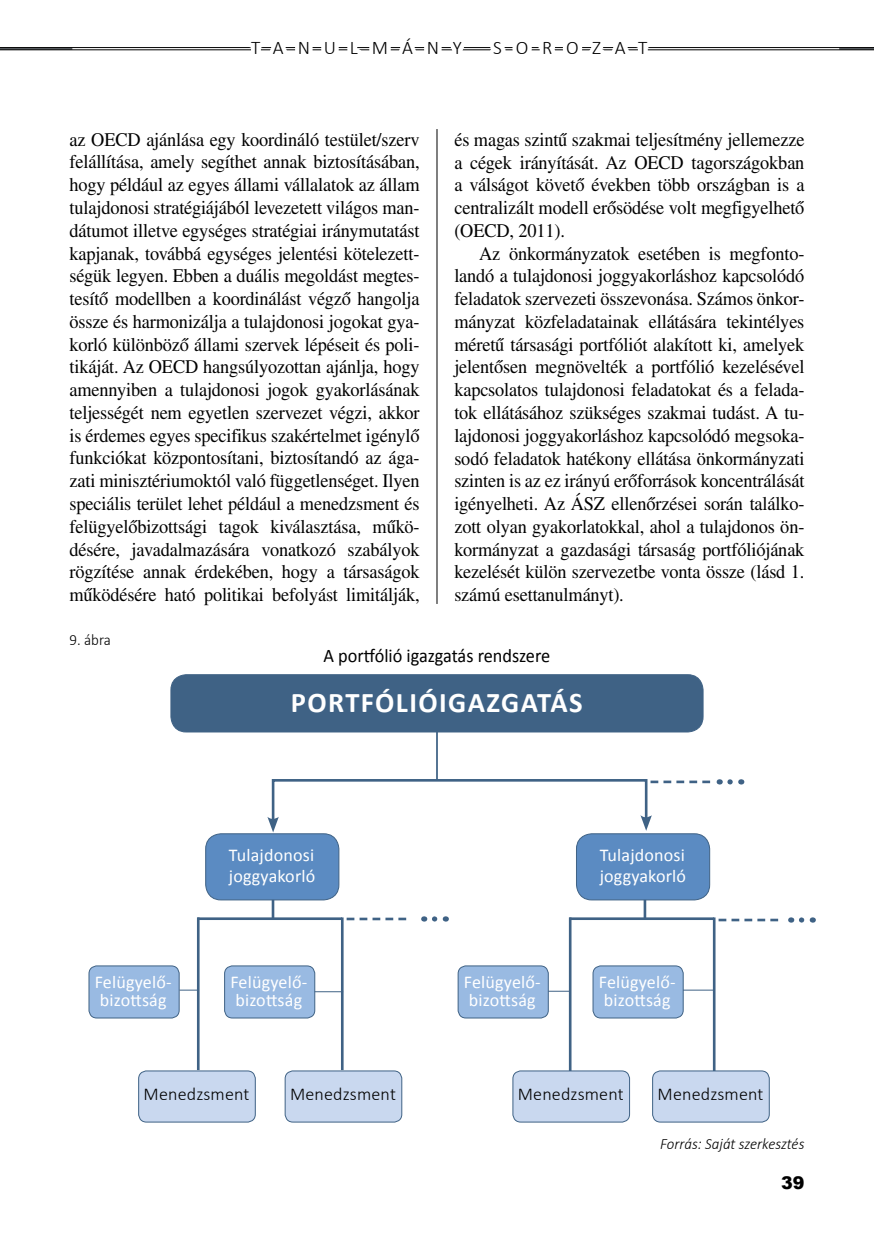
<style>
.page{position:relative;width:874px;height:1241px;background:#fff}
.page>*{position:absolute;margin:0;border:0;box-sizing:border-box;transform-origin:0 0}
.t1{font:700 28.53px "Calibri";letter-spacing:.05em;color:#fff}
.t2{font:19.25px/22.8px "Times QS";letter-spacing:-.01em;color:#000;text-align:justify;scale:.95 1}
.t3{font:19.25px "Calibri";color:#000;scale:.95 1}
.t4{font:300 19.25px "Calibri";letter-spacing:.72em;color:#000}
.t5{font:18.03px/17.5px "Calibri";letter-spacing:.01em;color:#fff}
.t6{font:300 18.03px "Calibri";letter-spacing:.01em;color:#000}
.t7{font:900 17.5px "Arial";color:#000}
.t8{font:italic 300 15.75px "Calibri";color:#000;scale:.95 1}
.t9{font:300 15.75px "Calibri";color:#000;scale:.95 1}
</style>
<div class="page">
<hr style="left:0;top:48px;width:72px;height:2px;background:#5d6166">
<hr style="left:838px;top:48px;width:35px;height:2px;background:#5d6166">
<hr style="left:0;top:47px;width:873px;height:1px;background:#000">
<hr style="left:0;top:49px;width:873px;height:1px;background:#000">
<svg style="left:242px;top:47px;width:231px;height:4px"></svg>
<svg style="left:482px;top:47px;width:175px;height:4px"></svg>
<div style="left:458px;top:965px;width:90px;height:52px;background:#99bae2;border-radius:8px"></div>
<div style="left:457px;top:965px;width:91px;height:53px;border:1px solid #3f6285;border-radius:8px"></div>
<div style="left:592px;top:965px;width:90px;height:52px;background:#99bae2;border-radius:8px"></div>
<div style="left:592px;top:965px;width:91px;height:53px;border:1px solid #3f6285;border-radius:8px"></div>
<div style="left:171px;top:674px;width:531px;height:57px;background:#3f6285;border-radius:15px"></div>
<div style="left:170px;top:674px;width:533px;height:58px;border:1px solid #3f6285;border-radius:15px"></div>
<hr style="left:436px;top:729px;width:1px;height:51px;background:#3f6285">
<hr style="left:271px;top:897px;width:3px;height:21px;background:#3f6285">
<hr style="left:643px;top:897px;width:3px;height:21px;background:#3f6285">
<svg style="left:179px;top:989px;width:18px;height:1px"></svg>
<hr style="left:311px;top:991px;width:32px;height:1px;background:#3f6285">
<svg style="left:548px;top:990px;width:20px;height:1px"></svg>
<hr style="left:682px;top:989px;width:32px;height:1px;background:#3f6285">
<hr style="left:197px;top:917px;width:2px;height:152px;background:#3f6285">
<hr style="left:568px;top:917px;width:3px;height:157px;background:#3f6285">
<hr style="left:341px;top:917px;width:2px;height:152px;background:#3f6285">
<hr style="left:712px;top:917px;width:3px;height:157px;background:#3f6285">
<hr style="left:197px;top:917px;width:145px;height:2px;background:#3f6285">
<hr style="left:569px;top:917px;width:144px;height:2px;background:#3f6285">
<svg style="left:267px;top:777px;width:442px;height:55px"></svg>
<svg style="left:718px;top:918px;width:59px;height:3px"></svg>
<svg style="left:346px;top:917px;width:60px;height:3px"></svg>
<svg style="left:729px;top:779px;width:12px;height:5px"></svg>
<svg style="left:801px;top:917px;width:11px;height:5px"></svg>
<svg style="left:434px;top:916px;width:4px;height:5px"></svg>
<div style="left:205px;top:833px;width:134px;height:66px;background:#5b8bc2;border-radius:15px"></div>
<div style="left:205px;top:833px;width:134px;height:67px;border:1px solid #3f6285;border-radius:15px"></div>
<div style="left:576px;top:833px;width:133px;height:66px;background:#5b8bc2;border-radius:15px"></div>
<div style="left:575px;top:833px;width:134px;height:67px;border:1px solid #3f6285;border-radius:15px"></div>
<div style="left:139px;top:1070px;width:116px;height:51px;background:#c9d8ef;border-radius:8px"></div>
<div style="left:138px;top:1070px;width:117px;height:52px;border:1px solid #3f6285;border-radius:8px"></div>
<div style="left:285px;top:1070px;width:116px;height:51px;background:#c9d8ef;border-radius:8px"></div>
<div style="left:284px;top:1070px;width:118px;height:52px;border:1px solid #3f6285;border-radius:8px"></div>
<div style="left:512px;top:1070px;width:117px;height:51px;background:#c9d8ef;border-radius:8px"></div>
<div style="left:512px;top:1070px;width:117px;height:52px;border:1px solid #3f6285;border-radius:8px"></div>
<div style="left:652px;top:1070px;width:116px;height:51px;background:#c9d8ef;border-radius:8px"></div>
<div style="left:651px;top:1070px;width:118px;height:52px;border:1px solid #3f6285;border-radius:8px"></div>
<div style="left:89px;top:965px;width:90px;height:52px;background:#99bae2;border-radius:8px"></div>
<div style="left:88px;top:965px;width:91px;height:53px;border:1px solid #3f6285;border-radius:8px"></div>
<div style="left:224px;top:965px;width:90px;height:52px;background:#99bae2;border-radius:8px"></div>
<div style="left:224px;top:965px;width:91px;height:53px;border:1px solid #3f6285;border-radius:8px"></div>
<hr style="left:436px;top:129px;width:1px;height:475px;background:#000">
<p class="t4" style="left:251px;top:36px;width:143px">Tan ulmán</p>
<p class="t4" style="left:452px;top:36px;width:11px">y</p>
<p class="t4" style="left:493px;top:36px;width:153px">sorozat</p>
<p class="t2" style="left:69px;top:128px;width:370px;text-indent:58px">D ajánlása egy koordináló testület/szerv felállítása, amely segíthet annak biztosításában, hogy például az egyes állami vállalatok az állam tulajdonosi stratégiájából levezetett világos man&shy;dátumot illetve egységes stratégiai iránymutatást kapjanak, továbbá egységes jelentési kötelezett&shy;ségük legyen. Ebben a duális megoldást megtes&shy;tesítő modellben a koordinálást végző hangolja össze és harmonizálja a tulajdonosi jogokat gya&shy;korló különböző állami szervek lépéseit és poli&shy;tikáját. Az OEC</p>
<p class="t2" style="left:69px;top:128px;width:37px">az OEC</p>
<p class="t2" style="left:69px;top:355px;width:370px;text-indent:115px">D hangsúlyozottan ajánlja, hogy amennyiben a tulajdonosi jogok gyakorlásának teljességét nem egyetlen szervezet végzi, akkor is érdemes egyes specifikus szakértelmet igénylő funkciókat központosítani, biztosítandó az ága&shy;zati minisztériumoktól való függetlenséget. Ilyen speciális terület lehet például a menedzsment és felügyelőbizottsági tagok kiválasztása, műkö&shy;désére, javadalmazására vonatkozó szabályok rögzítése annak érdekében, hogy a társaságok működésére ható politikai befolyást limitálják,</p>
<p class="t9" style="left:69px;top:630px;width:45px">9. ábra</p>
<p class="t2" style="left:454px;top:128px;width:370px">és magas szintű szakmai teljesítmény jellemezze a cégek irányítását. Az OEC</p>
<p class="t2" style="left:454px;top:150px;width:370px;text-indent:216px">D tagországokban a válságot követő években több országban is a centralizált modell erősödése volt megfigyelhető (OEC</p>
<p class="t2" style="left:496px;top:219px;width:74px">D, 2011).</p>
<p class="t2" style="left:479px;top:241px;width:344px">Az önkormányzatok esetében is megfonto-</p>
<p class="t2" style="left:454px;top:264px;width:370px">landó a tulajdonosi joggyakorláshoz kapcsolódó</p>
<p class="t2" style="left:454px;top:287px;width:370px">feladatok szervezeti összevonása. Számos önkor-</p>
<p class="t2" style="left:454px;top:310px;width:370px">mányzat közfeladatainak ellátására tekintélyes</p>
<p class="t2" style="left:454px;top:333px;width:370px">méretű társasági portfóliót alakított ki, amelyek</p>
<p class="t2" style="left:454px;top:355px;width:370px">jelentősen megnövelték a portfólió kezelésével</p>
<p class="t2" style="left:454px;top:378px;width:370px">kapcsolatos tulajdonosi feladatokat és a felada-</p>
<p class="t2" style="left:454px;top:401px;width:370px">tok ellátásához szükséges szakmai tudást. A tu-</p>
<p class="t2" style="left:454px;top:424px;width:370px">lajdonosi joggyakorláshoz kapcsolódó megsoka-</p>
<p class="t2" style="left:454px;top:446px;width:370px">sodó feladatok hatékony ellátása önkormányzati</p>
<p class="t2" style="left:454px;top:469px;width:370px">szinten is az ez irányú erőforrások koncentrálását</p>
<p class="t2" style="left:454px;top:492px;width:136px">igényelheti. Az ÁSZ</p>
<p class="t2" style="left:454px;top:492px;width:370px;text-indent:157px">ellenőrzései során találko&shy;zott olyan gyakorlatokkal, ahol a tulajdonos ön&shy;kormányzat a gazdasági társaság portfóliójának kezelését külön szervezetbe vonta össze (lásd 1. számú esettanulmányt).</p>
<p class="t3" style="left:323px;top:643px;width:240px">A portfólió igazgatás rendszere</p>
<h1 class="t1" style="left:291px;top:684px;width:276px">PORTFÓLIÓIGAZGATÁS</h1>
<p class="t5" style="left:229px;top:844px;width:88px;line-height:21px">Tulajdonosi joggyakorló</p>
<p class="t5" style="left:599px;top:844px;width:88px;line-height:21px">Tulajdonosi joggyakorló</p>
<p class="t5" style="left:95px;top:973px;width:78px">Felügyelő&shy;bizottság</p>
<p class="t5" style="left:230px;top:973px;width:78px">Felügyelő&shy;bizottság</p>
<p class="t5" style="left:463px;top:973px;width:78px">Felügyelő&shy;bizottság</p>
<p class="t5" style="left:598px;top:973px;width:78px">Felügyelő&shy;bizottság</p>
<p class="t6" style="left:143px;top:1082px;width:107px">Menedzsment</p>
<p class="t6" style="left:290px;top:1082px;width:107px">Menedzsment</p>
<p class="t6" style="left:517px;top:1082px;width:107px">Menedzsment</p>
<p class="t6" style="left:657px;top:1082px;width:107px">Menedzsment</p>
<p class="t8" style="left:660px;top:1134px;width:153px">Forrás: Saját szerkesztés</p>
<p class="t7" style="left:780px;top:1169px;width:25px">39</p>
</div>
